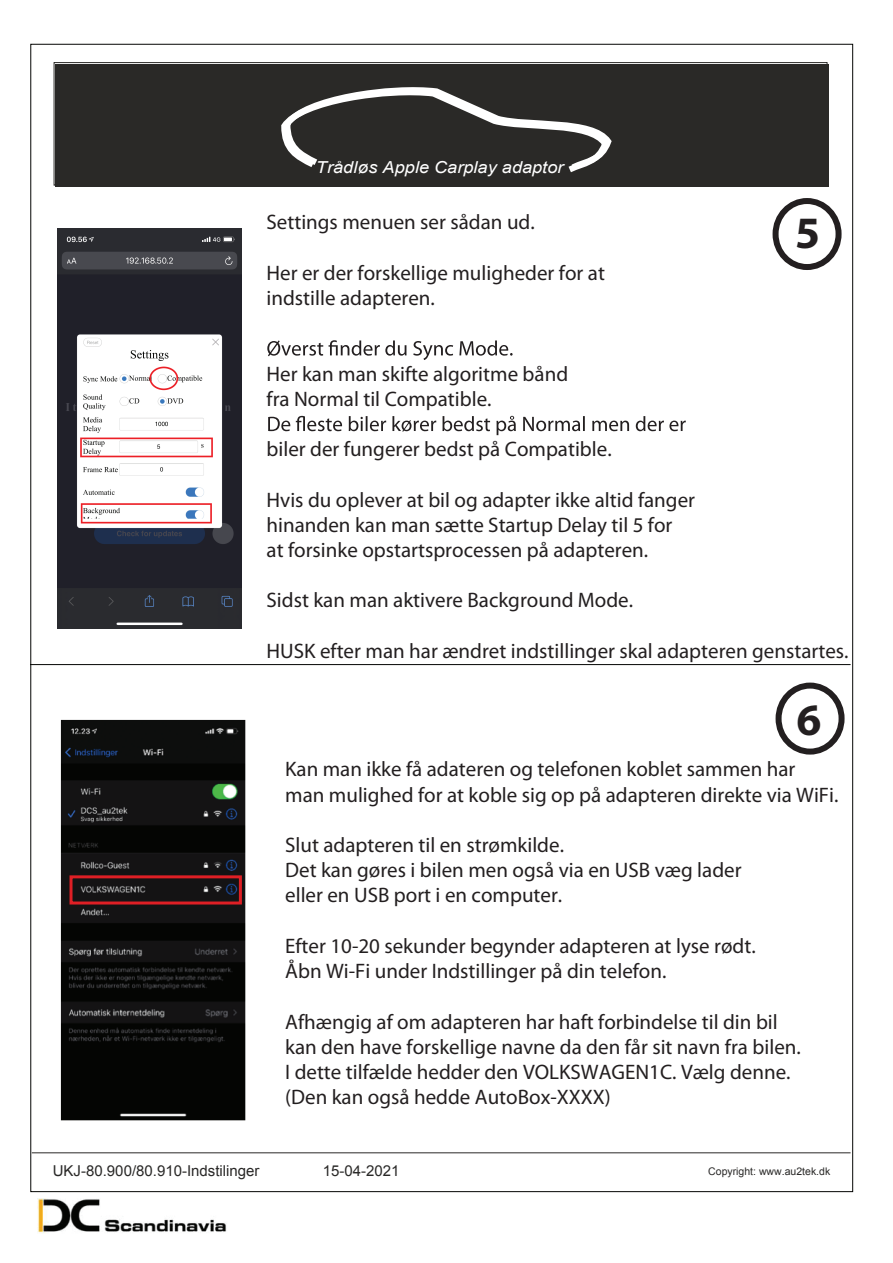
<style>
.page{position:relative;width:893px;height:1263px;background:#fff}
.page>*{position:absolute;margin:0;border:0;box-sizing:border-box;transform-origin:0 0}
.t1{font:700 45px "Myriad Pro";color:#231f20}
.t2{font:21px/25.2px "Myriad Pro";color:#231f20}
.t3{font:italic 16.5px "Arial";color:#fff;scale:1.1 1}
.t4{font:15px "Arial";color:#292827}
.t5{font:10.5px "Arial";color:#292827}
</style>
<div class="page">
<hr style="left:32px;top:1152px;width:819px;height:1px;background:#2a2927">
<img style="left:37px;top:1198px;width:190px;height:35px">
<img style="left:60px;top:720px;width:186px;height:400px">
<div style="left:70px;top:875px;width:172px;height:29px;border:3px solid #df1f25"></div>
<div style="left:56px;top:64px;width:773px;height:123px;background:#2a2927"></div>
<div style="left:54px;top:62px;width:773px;height:123px;border:1px solid #2a2927"></div>
<svg style="left:281px;top:87px;width:331px;height:86px"></svg>
<hr style="left:30px;top:664px;width:820px;height:1px;background:#040503">
<div style="left:776px;top:683px;width:68px;height:72px;border:6px solid #231f20;border-radius:50%"></div>
<svg style="left:267px;top:340px;width:246px;height:20px"></svg>
<svg style="left:268px;top:416px;width:418px;height:19px"></svg>
<img style="left:57px;top:228px;width:184px;height:400px">
<div style="left:772px;top:198px;width:70px;height:72px;border:6px solid #231f20;border-radius:50%"></div>
<p class="t3" style="left:316px;top:157px;width:227px">Trådløs Apple Carplay adaptor</p>
<p class="t2" style="left:267px;top:209px;width:270px">Settings menuen ser sådan ud.</p>
<p class="t2" style="left:267px;top:260px;width:340px">Her er der forskellige muligheder for at indstille adapteren.</p>
<h1 class="t1" style="left:795px;top:203px;width:26px">5</h1>
<p class="t2" style="left:267px;top:361px;width:303px">Her kan man skifte algoritme bånd fra Normal til Compatible.</p>
<p class="t2" style="left:267px;top:436px;width:347px">biler der fungerer bedst på Compatible.</p>
<p class="t2" style="left:267px;top:487px;width:430px">Hvis du oplever at bil og adapter ikke altid fanger hinanden kan man sætte Startup Delay til 5 for<br>at forsinke opstartsprocessen på adapteren.</p>
<p class="t2" style="left:267px;top:587px;width:368px">Sidst kan man aktivere Background Mode.</p>
<p class="t2" style="left:267px;top:638px;width:583px">HUSK efter man har ændret indstillinger skal adapteren genstartes.</p>
<h1 class="t1" style="left:796px;top:690px;width:26px">6</h1>
<p class="t2" style="left:285px;top:756px;width:555px">Kan man ikke få adateren og telefonen koblet sammen har man mulighed for at koble sig op på adapteren direkte via WiFi.</p>
<p class="t2" style="left:285px;top:832px;width:458px">Slut adapteren til en strømkilde.<br>Det kan gøres i bilen men også via en USB væg lader eller en USB port i en computer.</p>
<p class="t2" style="left:285px;top:933px;width:472px">Efter 10-20 sekunder begynder adapteren at lyse rødt.<br>Åbn Wi-Fi under Indstillinger på din telefon.</p>
<p class="t2" style="left:285px;top:1008px;width:517px">Afhængig af om adapteren har haft forbindelse til din bil kan den have forskellige navne da den får sit navn fra bilen.<br>I dette tilfælde hedder den VOLKSWAGEN1C. Vælg denne. (Den kan også hedde AutoBox-XXXX)</p>
<p class="t4" style="left:53px;top:1160px;width:208px">UKJ-80.900/80.910-Indstilinger</p>
<p class="t4" style="left:323px;top:1160px;width:78px">15-04-2021</p>
<p class="t5" style="left:708px;top:1164px;width:123px">Copyright: www.au2tek.dk</p>
</div>
